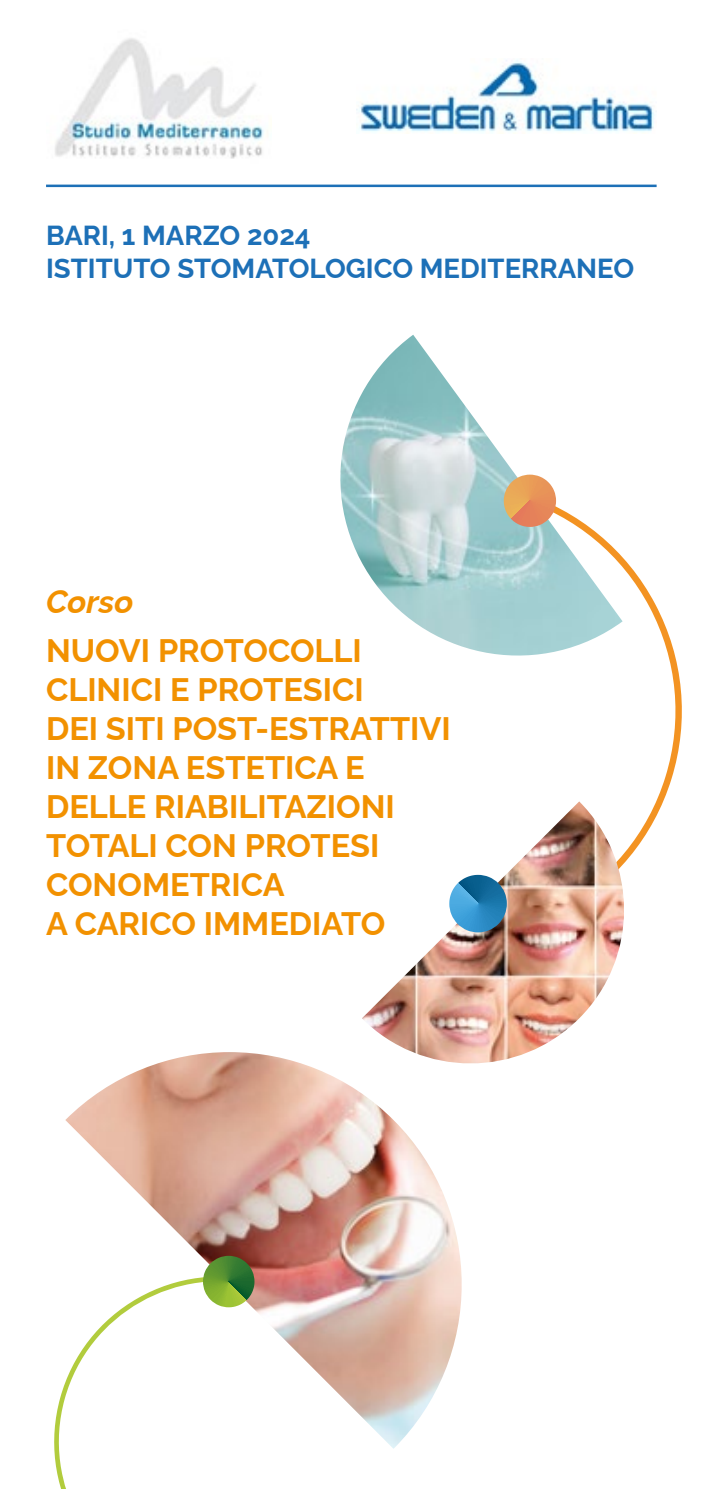
<style>
.page{position:relative;width:709px;height:1489px;background:#fff}
.page>*{position:absolute;margin:0;border:0;box-sizing:border-box;transform-origin:0 0}
.t1{font:700 32.5px/39px "Raleway";color:#f29100}
.t2{font:italic 700 32.5px "Raleway";color:#f29100}
.t3{font:700 27.5px/33px "Raleway";color:#1d70b7}
</style>
<div class="page">
<svg style="left:622px;top:557px;width:60px;height:288px"></svg>
<svg style="left:54px;top:1383px;width:12px;height:105px"></svg>
<img style="left:65px;top:1052px;width:397px;height:396px">
<img style="left:362px;top:801px;width:277px;height:264px">
<img style="left:340px;top:335px;width:282px;height:321px">
<svg style="left:449px;top:874px;width:58px;height:58px;background:#5094bc"></svg>
<svg style="left:504px;top:474px;width:52px;height:53px;background:#e0a576"></svg>
<svg style="left:203px;top:1255px;width:51px;height:52px;background:#6f9344"></svg>
<img style="left:55px;top:38px;width:209px;height:121px">
<img style="left:357px;top:60px;width:298px;height:73px">
<hr style="left:46px;top:184px;width:610px;height:3px;background:#1d70b7">
<p class="t3" style="left:46px;top:216px;width:589px">BARI, 1 MARZO 2024<br>ISTITUTO STOMATOLOGICO MEDITERRANEO</p>
<p class="t2" style="left:46px;top:575px;width:89px">Corso</p>
<p class="t1" style="left:46px;top:627px;width:406px">NUOVI PROTOCOLLI<br>CLINICI E PROTESICI<br>DEI SITI POST-ESTRATTIVI<br>IN ZONA ESTETICA E<br>DELLE RIABILITAZIONI<br>TOTALI CON PROTESI<br>CONOMETRICA<br>A CARICO IMMEDIATO</p>
</div>
